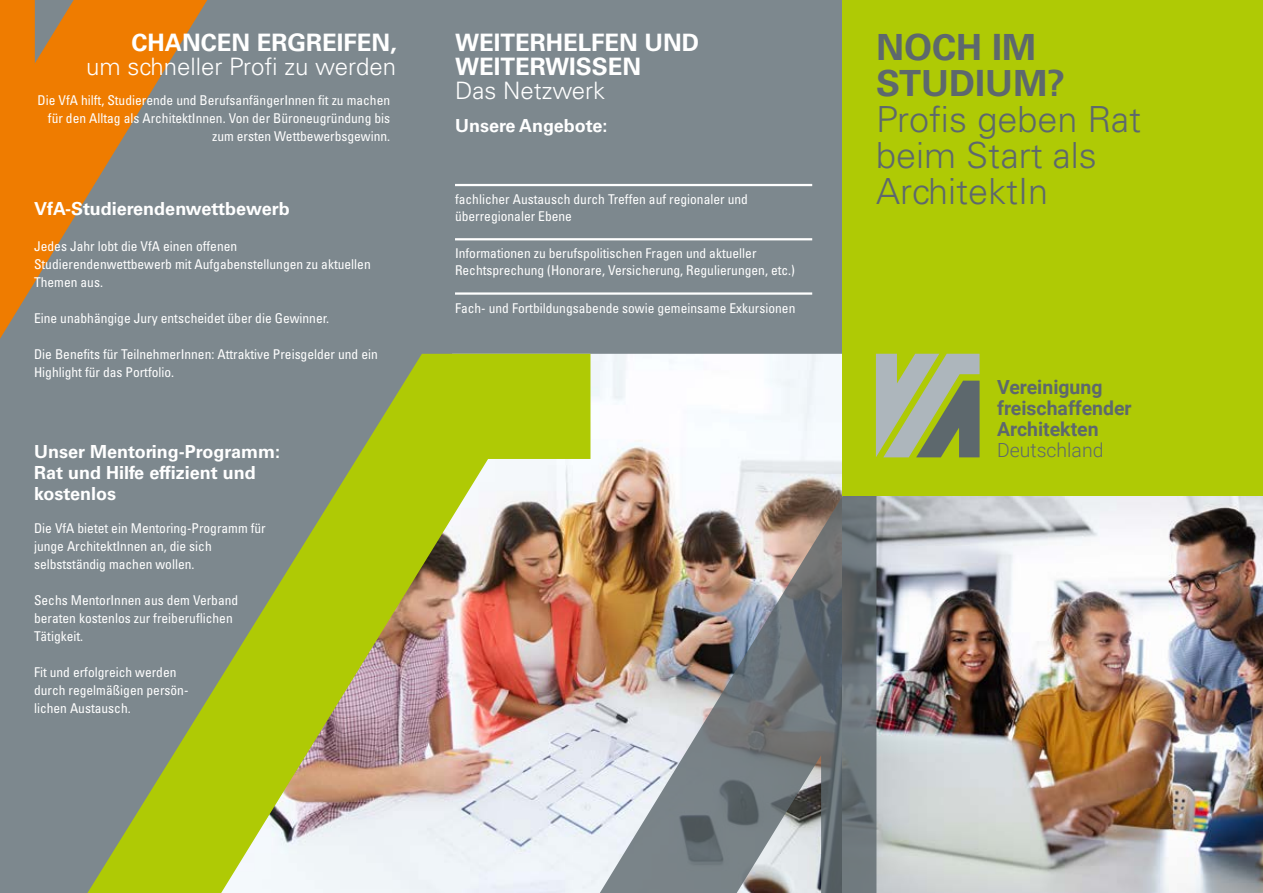
<style>
.page{position:relative;width:1263px;height:893px;background:#7d888e}
.page>*{position:absolute;margin:0;border:0;box-sizing:border-box;transform-origin:0 0}
.t1{font:300 36px/36px "Univers LT Std";color:#5d686d}
.t2{font:700 36px/36px "Univers LT Std";color:#5d686d}
.t3{font:700 24px/24px "Univers LT Std";color:#fff}
.t4{font:300 24px "Univers LT Std";color:#fff}
.t5{font:700 19.5px/21px "Roboto";color:#5d686d}
.t6{font:300 19.5px "Roboto";color:#5d686d}
.t7{font:700 18px/21px "Univers LT Std";color:#fff}
.t8{font:condensed 13.5px/18px "Univers LT Std";color:#fff}
</style>
<div class="page">
<img style="left:590px;top:354px;width:252px;height:141px">
<img style="left:876px;top:495px;width:387px;height:398px">
<svg style="left:87px;top:354px;width:503px;height:539px"></svg>
<svg style="left:0;top:0;width:207px;height:339px"></svg>
<hr style="left:455px;top:184px;width:357px;height:2px;background:#fff">
<hr style="left:455px;top:238px;width:357px;height:2px;background:#fff">
<hr style="left:455px;top:292px;width:357px;height:3px;background:#fff">
<img style="left:583px;top:495px;width:293px;height:398px">
<div style="left:842px;top:0;width:421px;height:495px;background:#afca05"></div>
<svg style="left:876px;top:354px;width:103px;height:103px"></svg>
<h2 class="t3" style="left:132px;top:31px;width:267px">CHANCEN ERGREIFEN,</h2>
<h2 class="t4" style="left:86px;top:52px;width:311px">um schneller Profi zu werden</h2>
<p class="t8" style="left:38px;top:91px;width:354px;text-align:right">Die VfA hilft, Studierende und BerufsanfängerInnen fit zu machen für den Alltag als ArchitektInnen. Von der Büroneugründung bis zum ersten Wettbewerbsgewinn.</p>
<h3 class="t7" style="left:34px;top:199px;width:257px">VfA-Studierendenwettbewerb</h3>
<p class="t8" style="left:34px;top:237px;width:338px">Jedes Jahr lobt die VfA einen offenen<br>Studierendenwettbewerb mit Aufgabenstellungen zu aktuellen<br>Themen aus.</p>
<p class="t8" style="left:34px;top:309px;width:297px">Eine unabhängige Jury entscheidet über die Gewinner.</p>
<p class="t8" style="left:34px;top:345px;width:345px">Die Benefits für TeilnehmerInnen: Attraktive Preisgelder und ein<br>Highlight für das Portfolio.</p>
<h3 class="t7" style="left:34px;top:441px;width:248px">Unser Mentoring-Programm:<br>Rat und Hilfe effizient und kostenlos</h3>
<p class="t8" style="left:34px;top:519px;width:233px">Die VfA bietet ein Mentoring-Programm für junge ArchitektInnen an, die sich selbstständig machen wollen.</p>
<p class="t8" style="left:34px;top:591px;width:206px">Sechs MentorInnen aus dem Verband beraten kostenlos zur freiberuflichen<br>Tätigkeit.</p>
<p class="t8" style="left:34px;top:663px;width:156px">Fit und erfolgreich werden durch regelmäßigen persön&shy;lichen Austausch.</p>
<h2 class="t3" style="left:455px;top:31px;width:246px">WEITERHELFEN UND<br>WEITERWISSEN</h2>
<h2 class="t4" style="left:455px;top:76px;width:152px">Das Netzwerk</h2>
<h3 class="t7" style="left:455px;top:115px;width:154px">Unsere Angebote:</h3>
<p class="t8" style="left:455px;top:191px;width:294px;line-height:16.5px">fachlicher Austausch durch Treffen auf regionaler und überregionaler Ebene</p>
<p class="t8" style="left:455px;top:245px;width:341px;line-height:16.5px">Informationen zu berufspolitischen Fragen und aktueller<br>Rechtsprechung (Honorare, Versicherung, Regulierungen, etc.)</p>
<p class="t8" style="left:455px;top:299px;width:342px">Fach- und Fortbildungsabende sowie gemeinsame Exkursionen</p>
<h1 class="t2" style="left:876px;top:30px;width:191px">NOCH IM<br>STUDIUM?</h1>
<h1 class="t1" style="left:876px;top:101px;width:267px">Profis geben Rat beim Start als<br>ArchitektIn</h1>
<h3 class="t5" style="left:997px;top:376px;width:136px">Vereinigung freischaffender<br>Architekten</h3>
<h3 class="t6" style="left:997px;top:437px;width:108px">Deutschland</h3>
</div>
